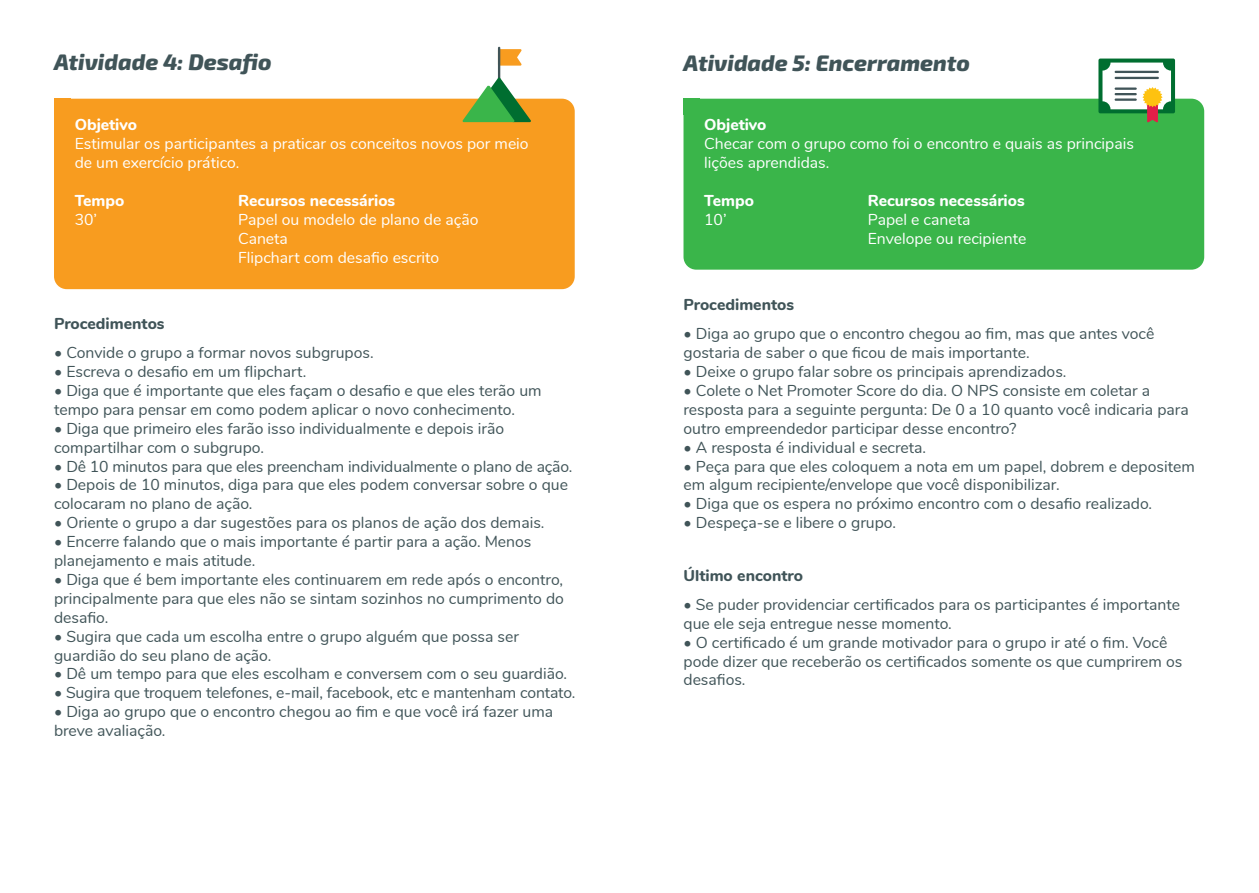
<style>
.page{position:relative;width:1259px;height:893px;background:#fff}
.page>*{position:absolute;margin:0;border:0;box-sizing:border-box;transform-origin:0 0}
.t1{font:italic 800 22.5px "Exo 2.0";color:#405458}
.t2{font:15.75px/18.9px "Nunito";color:#405458}
.t3{font:15.75px/18.9px "Nunito";color:#fff}
.t4{font:800 15.75px "Nunito";color:#fff}
.t5{font:800 15.75px "Nunito";color:#405458}
</style>
<div class="page">
<div style="left:54px;top:99px;width:521px;height:190px;background:#f89c1f;border-radius:13px"></div>
<div style="left:54px;top:99px;width:16px;height:16px;background:#f89c1f"></div>
<div style="left:683px;top:99px;width:521px;height:171px;background:#3ab54a;border-radius:13px"></div>
<div style="left:683px;top:99px;width:16px;height:16px;background:#3ab54a"></div>
<svg style="left:500px;top:49px;width:21px;height:17px"></svg>
<hr style="left:498px;top:47px;width:2px;height:33px;background:#405458">
<svg style="left:462px;top:77px;width:69px;height:45px"></svg>
<div style="left:1098px;top:59px;width:77px;height:54px;background:#006e30;border-radius:2px"></div>
<div style="left:1102px;top:63px;width:69px;height:46px;background:#fff;border-radius:8px"></div>
<hr style="left:1114px;top:71px;width:45px;height:2px;background:#405458">
<hr style="left:1114px;top:77px;width:45px;height:2px;background:#405458">
<hr style="left:1114px;top:88px;width:22px;height:2px;background:#405458">
<hr style="left:1114px;top:93px;width:22px;height:2px;background:#405458">
<hr style="left:1114px;top:98px;width:22px;height:3px;background:#405458">
<svg style="left:1142px;top:87px;width:20px;height:36px"></svg>
<h1 class="t1" style="left:54px;top:48px;width:219px">Atividade 4: Desafio</h1>
<p class="t4" style="left:75px;top:113px;width:64px">Objetivo</p>
<p class="t3" style="left:75px;top:134px;width:455px">Estimular os participantes a praticar os conceitos novos por meio de um exercício prático.</p>
<p class="t4" style="left:75px;top:189px;width:51px">Tempo</p>
<p class="t3" style="left:75px;top:209px;width:24px">30’</p>
<p class="t4" style="left:238px;top:189px;width:159px">Recursos necessários</p>
<p class="t3" style="left:238px;top:209px;width:242px">Papel ou modelo de plano de ação<br>Caneta<br>Flipchart com desafio escrito</p>
<p class="t5" style="left:54px;top:312px;width:112px">Procedimentos</p>
<p class="t2" style="left:54px;top:342px;width:321px">• Convide o grupo a formar novos subgrupos.</p>
<p class="t2" style="left:54px;top:361px;width:254px">• Escreva o desafio em um flipchart.</p>
<p class="t2" style="left:54px;top:380px;width:489px">• Diga que é importante que eles façam o desafio e que eles terão um tempo para pensar em como podem aplicar o novo conhecimento.</p>
<p class="t2" style="left:54px;top:418px;width:451px">• Diga que primeiro eles farão isso individualmente e depois irão compartilhar com o subgrupo.</p>
<p class="t2" style="left:54px;top:456px;width:520px">• Dê 10 minutos para que eles preencham individualmente o plano de ação.</p>
<p class="t2" style="left:54px;top:475px;width:515px">• Depois de 10 minutos, diga para que eles podem conversar sobre o que colocaram no plano de ação.</p>
<p class="t2" style="left:54px;top:512px;width:492px">• Oriente o grupo a dar sugestões para os planos de ação dos demais.</p>
<p class="t2" style="left:54px;top:531px;width:479px">• Encerre falando que o mais importante é partir para a ação. Menos planejamento e mais atitude.</p>
<p class="t2" style="left:54px;top:569px;width:511px;text-align:justify">• Diga que é bem importante eles continuarem em rede após o encontro, principalmente para que eles não se sintam sozinhos no cumprimento do desafio.</p>
<p class="t2" style="left:54px;top:626px;width:466px">• Sugira que cada um escolha entre o grupo alguém que possa ser guardião do seu plano de ação.</p>
<p class="t2" style="left:54px;top:664px;width:515px">• Dê um tempo para que eles escolham e conversem com o seu guardião.</p>
<p class="t2" style="left:54px;top:682px;width:523px">• Sugira que troquem telefones, e-mail, facebook, etc e mantenham contato.</p>
<p class="t2" style="left:54px;top:701px;width:500px">• Diga ao grupo que o encontro chegou ao fim e que você irá fazer uma breve avaliação.</p>
<h1 class="t1" style="left:683px;top:49px;width:288px">Atividade 5: Encerramento</h1>
<p class="t4" style="left:704px;top:113px;width:64px">Objetivo</p>
<p class="t3" style="left:704px;top:134px;width:431px">Checar com o grupo como foi o encontro e quais as principais lições aprendidas.</p>
<p class="t4" style="left:704px;top:189px;width:51px">Tempo</p>
<p class="t3" style="left:704px;top:209px;width:24px">10’</p>
<p class="t4" style="left:867px;top:189px;width:159px">Recursos necessários</p>
<p class="t3" style="left:867px;top:209px;width:160px">Papel e caneta<br>Envelope ou recipiente</p>
<p class="t5" style="left:683px;top:293px;width:112px">Procedimentos</p>
<p class="t2" style="left:683px;top:323px;width:472px">• Diga ao grupo que o encontro chegou ao fim, mas que antes você gostaria de saber o que ficou de mais importante.</p>
<p class="t2" style="left:683px;top:361px;width:384px">• Deixe o grupo falar sobre os principais aprendizados.</p>
<p class="t2" style="left:683px;top:380px;width:507px">• Colete o Net Promoter Score do dia. O NPS consiste em coletar a resposta para a seguinte pergunta: De 0 a 10 quanto você indicaria para outro empreendedor participar desse encontro?</p>
<p class="t2" style="left:683px;top:437px;width:244px">• A resposta é individual e secreta.</p>
<p class="t2" style="left:683px;top:456px;width:513px">• Peça para que eles coloquem a nota em um papel, dobrem e depositem em algum recipiente/envelope que você disponibilizar.</p>
<p class="t2" style="left:683px;top:493px;width:470px">• Diga que os espera no próximo encontro com o desafio realizado.</p>
<p class="t2" style="left:683px;top:512px;width:214px">• Despeça-se e libere o grupo.</p>
<p class="t5" style="left:683px;top:564px;width:121px">Último encontro</p>
<p class="t2" style="left:683px;top:594px;width:498px">• Se puder providenciar certificados para os participantes é importante que ele seja entregue nesse momento.</p>
<p class="t2" style="left:683px;top:632px;width:500px">• O certificado é um grande motivador para o grupo ir até o fim. Você pode dizer que receberão os certificados somente os que cumprirem os desafios.</p>
</div>
